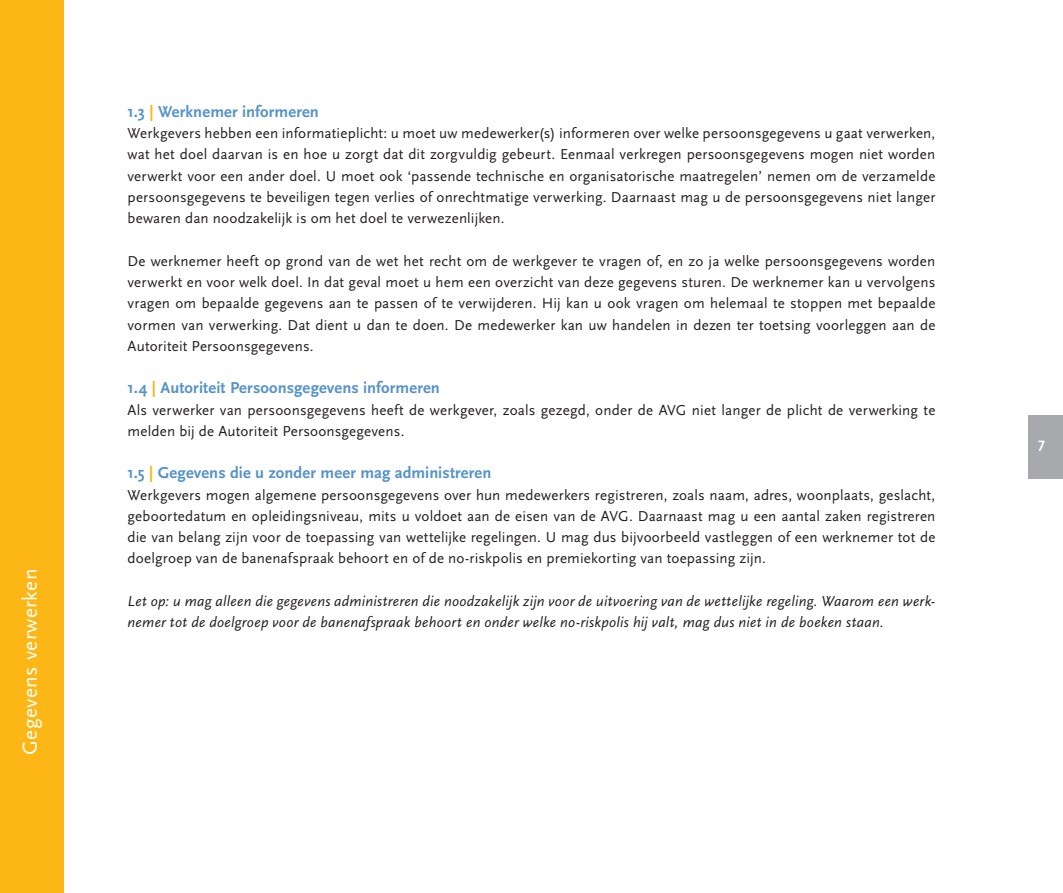
<style>
.page{position:relative;width:1063px;height:893px;background:#fff}
.page>*{position:absolute;margin:0;border:0;box-sizing:border-box;transform-origin:0 0}
.t1{font:21px "Scala Sans";color:#fff}
.t2{font:700 16.5px "Scala Sans";letter-spacing:.005em;color:#5593c9}
.t3{font:15px/21.3px "Scala Sans";letter-spacing:.01em;color:#231f20;text-align:justify}
.t4{font:italic 15px/21.3px "Scala Sans";letter-spacing:.015em;color:#231f20}
.t5{font:700 15px "Scala Sans";color:#fff}
.s1{color:#fcb615}
</style>
<div class="page">
<div style="left:1029px;top:415px;width:34px;height:63px;background:#a8a9ad"></div>
<div style="left:0;top:0;width:64px;height:893px;background:#fcb615"></div>
<h1 class="t1" style="left:19px;top:755px;width:187px;rotate:-90deg">Gegevens verwerken</h1>
<p class="t2" style="left:128px;top:103px;width:193px">1.3 <span class="s1">|</span> Werknemer informeren</p>
<p class="t3" style="left:128px;top:123px;width:809px">Werkgevers hebben een informatieplicht: u moet uw medewerker(s) informeren over welke persoonsgegevens u gaat verwerken, wat het doel daarvan is en hoe u zorgt dat dit zorgvuldig gebeurt. Eenmaal verkregen persoonsgegevens mogen niet worden verwerkt voor een ander doel. U moet ook ‘passende technische en organisatorische maatregelen’ nemen om de verzamelde persoonsgegevens te beveiligen tegen verlies of onrechtmatige verwerking. Daarnaast mag u de persoonsgegevens niet langer bewaren dan noodzakelijk is om het doel te verwezenlijken.</p>
<p class="t3" style="left:128px;top:250px;width:809px">De werknemer heeft op grond van de wet het recht om de werkgever te vragen of, en zo ja welke persoonsgegevens worden verwerkt en voor welk doel. I n dat geval moet u hem een overzicht van deze gegevens sturen. De werknemer kan u vervolgens vragen om bepaalde gegevens aan te passen of te verwijderen. Hij kan u ook vragen om helemaal te stoppen met bepaalde vormen van verwerking. Dat dient u dan te doen. De medewerker kan uw handelen in dezen ter toetsing voorleggen aan de Autoriteit Persoonsgegevens.</p>
<p class="t2" style="left:128px;top:379px;width:314px">1.4 <span class="s1">|</span> Autoriteit Persoonsgegevens informeren</p>
<p class="t3" style="left:128px;top:399px;width:541px">Als verwerker van persoonsgegevens heeft de werkgever, zoals gezegd, onder de AVG</p>
<p class="t3" style="left:692px;top:399px;width:245px">niet langer de plicht de verwerking te</p>
<p class="t3" style="left:128px;top:421px;width:278px">melden bij de Autoriteit Persoonsgegevens.</p>
<p class="t2" style="left:128px;top:464px;width:365px">1.5 <span class="s1">|</span> Gegevens die u zonder meer mag administreren</p>
<p class="t3" style="left:128px;top:484px;width:809px">Werkgevers mogen algemene persoonsgegevens over hun medewerkers registreren, zoals naam, adres, woonplaats, geslacht, geboortedatum en opleidingsniveau, mits u voldoet aan de eisen van de AVG</p>
<p class="t3" style="left:128px;top:506px;width:809px;text-indent:501px">. Daarnaast mag u een aantal zaken registreren die van belang zijn voor de toepassing van wettelijke regelingen. U mag dus bijvoorbeeld vastleggen of een werknemer tot de doelgroep van de banenafspraak behoort en of de no-riskpolis en premiekorting van toepassing zijn.</p>
<p class="t4" style="left:128px;top:591px;width:808px">Let op: u mag alleen die gegevens administreren die noodzakelijk zijn voor de uitvoering van de wettelijke regeling. Waarom een werk&shy;nemer tot de doelgroep voor de banenafspraak behoort en onder welke no-riskpolis hij valt, mag dus niet in de boeken staan.</p>
<p class="t5" style="left:1038px;top:435px;width:8px">7</p>
</div>
